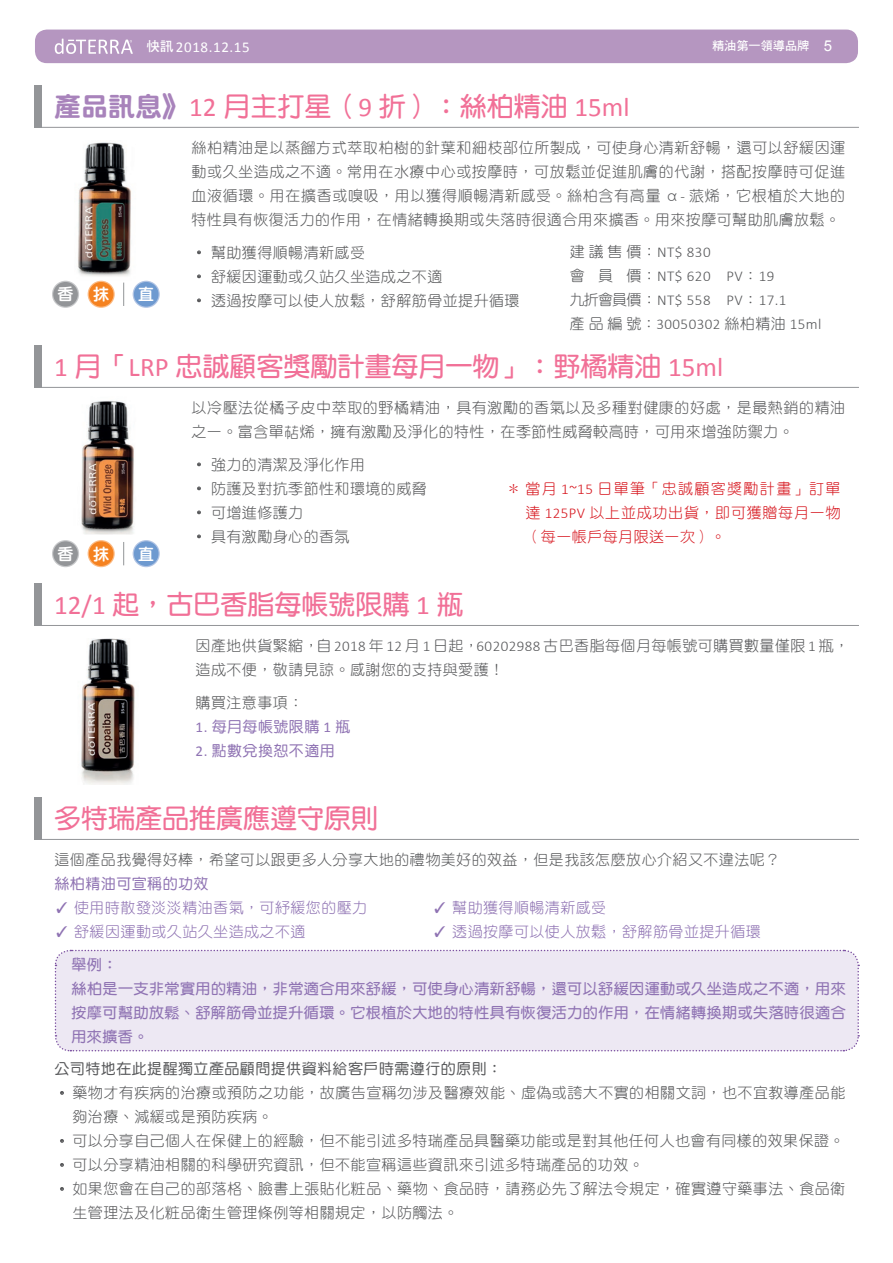
<style>
.page{position:relative;width:893px;height:1263px;background:#fff}
.page>*{position:absolute;margin:0;border:0;box-sizing:border-box;transform-origin:0 0}
.t1{font:27px "DF Yuan Std W7";color:#f17097}
.t2{font:16.5px "DF Yuan Std W8";color:#fff}
.t3{font:15px/24px "DF Yuan Std W3";letter-spacing:.03em;color:#57585a}
.t4{font:15px/24px "DF Yuan Std W7";letter-spacing:.035em;color:#8f73b3}
.t5{font:15px "DF Yuan Std W3";letter-spacing:.03em;color:#8f73b3}
.t6{font:300 15px/24px "Calibri";letter-spacing:.03em;color:#57585a}
.t7{font:15px/24px "DF Yuan Std W3";letter-spacing:.05em;color:#d7171f;text-align:justify}
.t8{font:15px "DF Yuan Std W5";letter-spacing:.03em;color:#8f73b3}
.t9{font:15px "DF Yuan Std W5";letter-spacing:.03em;color:#57585a}
.t10{font:15px "Calibri";letter-spacing:.04em;color:#fff}
.t11{font:12.15px "DF Hei Std W7";color:#fff}
.s1{font-family:"DF Hei Std W7";font-size:13.5px}
.s2{font-family:"Arial";font-size:15px}
.s3{font-family:"DF Yuan Std W9";color:#a883bb}
.s4{font-family:"Calibri"}
.s5{font-family:"Calibri";font-weight:300}
.s6{font-family:"DF Yuan Std W3";font-weight:400}
.s7{font-family:"AR Yuan B5 HK";font-weight:300}
.s8{font-family:"MS Mincho"}
</style>
<div class="page">
<div style="left:35px;top:30px;width:823px;height:33px;background:#b596c0;border-radius:12px"></div>
<svg style="left:55px;top:39px;width:78px;height:15px"></svg>
<div style="left:34px;top:583px;width:7px;height:43px;background:#939598"></div>
<hr style="left:34px;top:625px;width:825px;height:1px;background:#939598">
<img style="left:81px;top:638px;width:54px;height:146px">
<div style="left:34px;top:85px;width:7px;height:43px;background:#939598"></div>
<hr style="left:34px;top:127px;width:825px;height:1px;background:#939598">
<svg style="left:197px;top:250px;width:4px;height:5px"></svg>
<svg style="left:197px;top:274px;width:4px;height:5px"></svg>
<svg style="left:197px;top:298px;width:4px;height:5px"></svg>
<img style="left:78px;top:142px;width:53px;height:134px">
<svg style="left:52px;top:281px;width:27px;height:27px"></svg>
<div style="left:53px;top:282px;width:25px;height:25px;background:#939598;border-radius:50%"></div>
<svg style="left:88px;top:281px;width:27px;height:27px"></svg>
<div style="left:89px;top:282px;width:24px;height:25px;background:#f58220;border-radius:50%"></div>
<svg style="left:133px;top:281px;width:27px;height:27px"></svg>
<div style="left:134px;top:282px;width:25px;height:25px;background:#6e9ad0;border-radius:50%"></div>
<svg style="left:123px;top:283px;width:1px;height:23px"></svg>
<div style="left:34px;top:345px;width:7px;height:43px;background:#939598"></div>
<hr style="left:34px;top:387px;width:825px;height:1px;background:#939598">
<svg style="left:197px;top:462px;width:4px;height:5px"></svg>
<svg style="left:197px;top:486px;width:4px;height:5px"></svg>
<svg style="left:197px;top:510px;width:4px;height:5px"></svg>
<svg style="left:197px;top:534px;width:4px;height:5px"></svg>
<img style="left:81px;top:401px;width:53px;height:134px">
<svg style="left:52px;top:540px;width:27px;height:27px"></svg>
<div style="left:53px;top:541px;width:25px;height:25px;background:#939598;border-radius:50%"></div>
<svg style="left:88px;top:540px;width:27px;height:27px"></svg>
<div style="left:89px;top:541px;width:24px;height:25px;background:#f58220;border-radius:50%"></div>
<svg style="left:133px;top:540px;width:27px;height:27px"></svg>
<div style="left:134px;top:541px;width:25px;height:25px;background:#6e9ad0;border-radius:50%"></div>
<svg style="left:123px;top:542px;width:1px;height:23px"></svg>
<div style="left:34px;top:797px;width:7px;height:43px;background:#939598"></div>
<hr style="left:34px;top:839px;width:825px;height:1px;background:#939598">
<div style="left:54px;top:949px;width:806px;height:103px;background:#ede8f3"></div>
<svg style="left:60px;top:1091px;width:4px;height:4px"></svg>
<svg style="left:60px;top:1139px;width:4px;height:4px"></svg>
<svg style="left:60px;top:1163px;width:4px;height:4px"></svg>
<svg style="left:60px;top:1187px;width:4px;height:4px"></svg>
<p class="t10" style="left:147px;top:37px;width:105px"><span class="s1">快訊</span> 2018.12.15</p>
<p class="t11" style="left:712px;top:39px;width:121px">精油第一領導品牌 <span class="s2">5</span></p>
<h1 class="t1" style="left:54px;top:92px;width:577px"><span class="s3">產品訊息》</span><span class="s4">12</span> 月主打星（<span class="s4">9</span> 折）：絲柏精油 <span class="s4">15ml</span></h1>
<p class="t3" style="left:192px;top:136px;width:655px;text-align:justify">絲柏精油是以蒸餾方式萃取柏樹的針葉和細枝部位所製成，可使身心清新舒暢，還可以舒緩因運動或久坐造成之不適。常用在水療中心或按摩時，可放鬆並促進肌膚的代謝，搭配按摩時可促進血液循環。用在擴香或嗅吸，用以獲得順暢清新感受。絲柏含有高量 α<span class="s5">-</span> 蒎烯，它根植於大地的特性具有恢復活力的作用，在情緒轉換期或失落時很適合用來擴香。用來按摩可幫助肌膚放鬆。</p>
<p class="t3" style="left:192px;top:240px;width:330px">‧ 幫助獲得順暢清新感受<br>‧ 舒緩因運動或久站久坐造成之不適<br>‧ 透過按摩可以使人放鬆，舒解筋骨並提升循環</p>
<p class="t6" style="left:570px;top:240px;width:253px"><span class="s6">建議售價：</span>NT$ 830<br><span class="s6">會 員 價：</span>NT$ 620 PV<span class="s6">：</span>19<br><span class="s6">九折會員價：</span>NT$ 558 PV<span class="s6">：</span>17.1<br><span class="s6">產品編號：</span>30050302 <span class="s6">絲柏精油</span> 15ml</p>
<p class="t2" style="left:57px;top:285px;width:54px">香 抹</p>
<p class="t2" style="left:138px;top:285px;width:18px">直</p>
<h1 class="t1" style="left:54px;top:352px;width:671px"><span class="s4">1</span> 月「<span class="s4">LRP</span> 忠誠顧客獎勵計畫每月一物」：野橘精油 <span class="s4">15ml</span></h1>
<p class="t3" style="left:192px;top:396px;width:655px">以冷壓法從橘子皮中萃取的野橘精油，具有激勵的香氣以及多種對健康的好處，是最熱銷的精油之一。富含單<span class="s7">萜</span>烯，擁有激勵及淨化的特性，在季節性威脅較高時，可用來增強防禦力。</p>
<p class="t3" style="left:192px;top:452px;width:237px">‧ 強力的清潔及淨化作用<br>‧ 防護及對抗季節性和環境的威脅‧ 可增進修護力<br>‧ 具有激勵身心的香氛</p>
<p class="t2" style="left:57px;top:545px;width:54px">香 抹</p>
<p class="t2" style="left:138px;top:545px;width:18px">直</p>
<p class="t7" style="left:525px;top:476px;width:316px;text-indent:-20px">＊當月 <span class="s5">1~15</span> 日單筆「忠誠顧客獎勵計畫」訂單達 <span class="s5">125PV</span> 以上並成功出貨，即可獲贈每月一物（每一帳戶每月限送一次）。</p>
<h1 class="t1" style="left:54px;top:590px;width:411px"><span class="s4">12/1</span> 起，古巴香脂每帳號限購 <span class="s4">1</span> 瓶</h1>
<p class="t3" style="left:196px;top:634px;width:655px">因產地供貨緊縮，自 <span class="s5">2018</span> 年 <span class="s5">12</span> 月 <span class="s5">1</span> 日起，<span class="s5">60202988</span> 古巴香脂每個月每帳號可購買數量僅限 <span class="s5">1</span> 瓶，造成不便，敬請見諒。感謝您的支持與愛護！</p>
<p class="t3" style="left:196px;top:690px;width:109px">購買注意事項：</p>
<p class="t8" style="left:196px;top:718px;width:156px"><span class="s4">1.</span> 每月每帳號限購 <span class="s4">1</span> 瓶</p>
<p class="t8" style="left:196px;top:742px;width:141px"><span class="s4">2.</span> 點數兌換恕不適用</p>
<h1 class="t1" style="left:54px;top:804px;width:325px">多特瑞產品推廣應遵守原則</h1>
<p class="t3" style="left:55px;top:848px;width:727px">這個產品我覺得好棒，希望可以跟更多人分享大地的禮物美好的效益，但是我該怎麼放心介紹又不違法呢？</p>
<p class="t8" style="left:55px;top:876px;width:156px">絲柏精油可宣稱的功效</p>
<p class="t5" style="left:55px;top:900px;width:314px"><span class="s8">✓</span> 使用時散發淡淡精油香氣，可紓緩您的壓力</p>
<p class="t5" style="left:433px;top:900px;width:175px"><span class="s8">✓</span> 幫助獲得順暢清新感受</p>
<p class="t5" style="left:55px;top:924px;width:252px"><span class="s8">✓</span> 舒緩因運動或久站久坐造成之不適</p>
<p class="t5" style="left:433px;top:924px;width:330px"><span class="s8">✓</span> 透過按摩可以使人放鬆，舒解筋骨並提升循環</p>
<p class="t4" style="left:72px;top:952px;width:776px">舉例：<br>絲柏是一支非常實用的精油，非常適合用來舒緩，可使身心清新舒暢，還可以舒緩因運動或久坐造成之不適，用來按摩可幫助放鬆、舒解筋骨並提升循環。它根植於大地的特性具有恢復活力的作用，在情緒轉換期或失落時很適合用來擴香。</p>
<p class="t9" style="left:55px;top:1061px;width:449px">公司特地在此提醒獨立產品顧問提供資料給客戶時需遵行的原則：</p>
<p class="t3" style="left:55px;top:1081px;width:792px">‧ 藥物才有疾病的治療或預防之功能，故廣告宣稱勿涉及醫療效能、虛偽或誇大不實的相關文詞，也不宜教導產品能</p>
<p class="t3" style="left:73px;top:1105px;width:202px">夠治療、減緩或是預防疾病。</p>
<p class="t3" style="left:55px;top:1129px;width:792px">‧ 可以分享自己個人在保健上的經驗，但不能引述多特瑞產品具醫藥功能或是對其他任何人也會有同樣的效果保證。</p>
<p class="t3" style="left:55px;top:1153px;width:591px">‧ 可以分享精油相關的科學研究資訊，但不能宣稱這些資訊來引述多特瑞產品的功效。</p>
<p class="t3" style="left:55px;top:1177px;width:792px">‧ 如果您會在自己的部落格、臉書上張貼化粧品、藥物、食品時，請務必先了解法令規定，確實遵守藥事法、食品衛</p>
<p class="t3" style="left:73px;top:1201px;width:387px">生管理法及化粧品衛生管理條例等相關規定，以防觸法。</p>
</div>
